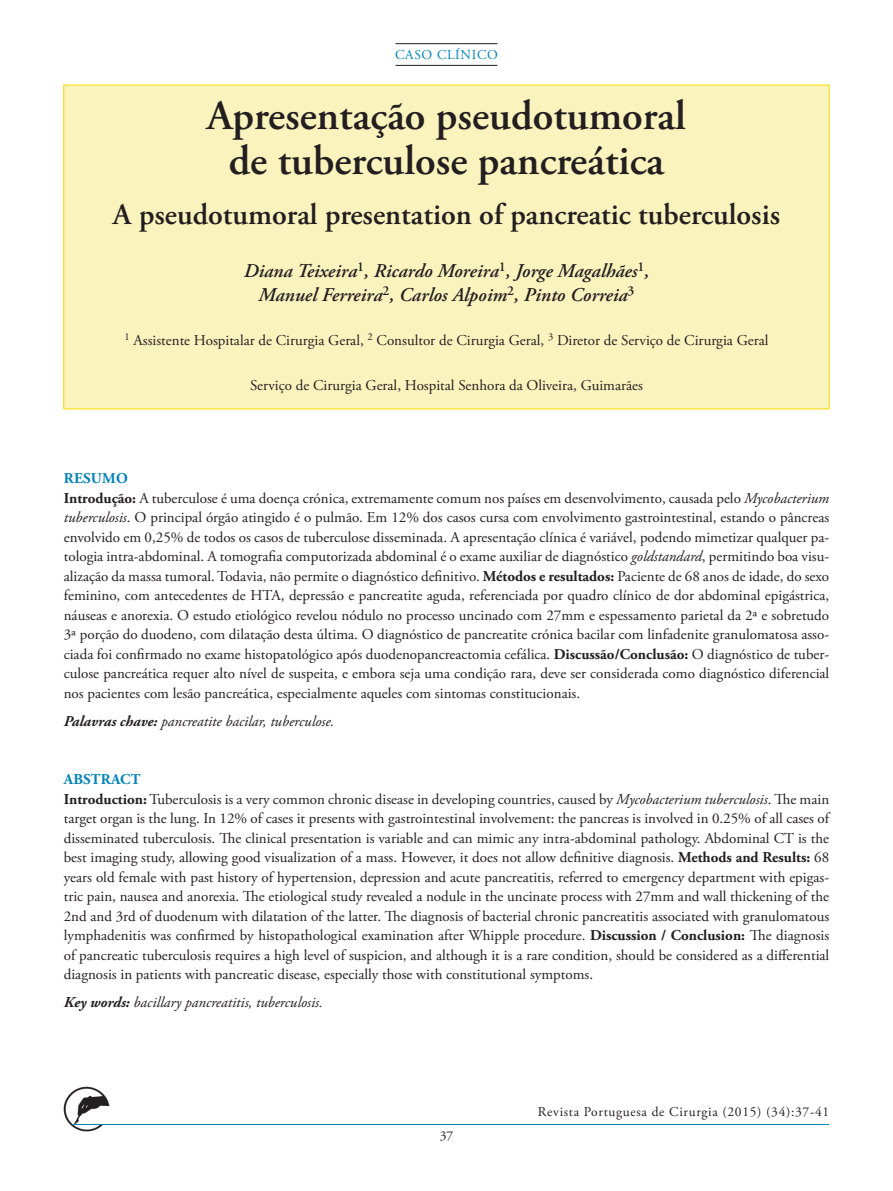
<style>
.page{position:relative;width:893px;height:1191px;background:#fff}
.page>*{position:absolute;margin:0;border:0;box-sizing:border-box;transform-origin:0 0}
._01_Titulo{font:600 42px/45px "Adobe Garamond Pro";color:#231f20;text-align:center}
._02_Titulo_ingles{font:600 30px "Adobe Garamond Pro";color:#231f20}
._03_Autores{font:italic 600 19.5px/24.2px "Adobe Garamond Pro";color:#231f20;text-align:center}
.RESUMOS{font:15px/19.5px "Adobe Garamond Pro";color:#231f20;text-align:justify}
._04_Grau_Academico{font:15px "Adobe Garamond Pro";color:#231f20}
.RESUMOS-2{font:italic 15px "Adobe Garamond Pro";color:#231f20}
.RESUMOS-3{font:700 15px "Adobe Garamond Pro";letter-spacing:.015em;color:#0083b6}
.t1{font:13.5px "Adobe Garamond Pro";letter-spacing:.05em;color:#231f20}
.t2{font:13.5px "Adobe Garamond";letter-spacing:.05em;color:#0083b6}
.s1{font-weight:700}
.s2{font-style:italic}
</style>
<div class="page">
<img style="left:64px;top:1086px;width:45px;height:45px">
<hr style="left:72px;top:1124px;width:757px;height:1px;background:#0083b6">
<hr style="left:395px;top:43px;width:102px;height:1px;background:#231f20">
<hr style="left:395px;top:65px;width:102px;height:1px;background:#231f20">
<div style="left:64px;top:85px;width:765px;height:324px;background:#fbf3bd"></div>
<p class="t2" style="left:395px;top:47px;width:104px">CASO CLÍNICO</p>
<p class="_01_Titulo" style="left:207px;top:93px;width:481px">Apresentação pseudotumoral de tuberculose pancreática</p>
<p class="_02_Titulo_ingles" style="left:113px;top:197px;width:669px">A pseudotumoral presentation of pancreatic tuberculosis</p>
<p class="_03_Autores" style="left:244px;top:259px;width:407px">Diana Teixeira<sup>1</sup>, Ricardo Moreira<sup>1</sup>, Jorge Magalhães<sup>1</sup>,<br>Manuel Ferreira<sup>2</sup>, Carlos Alpoim<sup>2</sup>, Pinto Correia<sup>3</sup></p>
<p class="_04_Grau_Academico" style="left:125px;top:331px;width:645px"><sup>1</sup> Assistente Hospitalar de Cirurgia Geral, <sup>2</sup> Consultor de Cirurgia Geral, <sup>3</sup> Diretor de Serviço de Cirurgia Geral</p>
<p class="_04_Grau_Academico" style="left:250px;top:377px;width:394px">Serviço de Cirurgia Geral, Hospital Senhora da Oliveira, Guimarães</p>
<p class="RESUMOS-3" style="left:64px;top:469px;width:66px">RESUMO</p>
<p class="RESUMOS" style="left:64px;top:488px;width:767px"><span class="s1">Introdução:</span> A tuberculose é uma doença crónica, extremamente comum nos países em desenvolvimento, causada pelo <span class="s2">Mycobacterium tuberculosis</span>. O principal órgão atingido é o pulmão. Em 12% dos casos cursa com envolvimento gastrointestinal, estando o pâncreas envolvido em 0,25% de todos os casos de tuberculose disseminada. A apresentação clínica é variável, podendo mimetizar qualquer pa&shy;tologia intra-abdominal. A tomografia computorizada abdominal é o exame auxiliar de diagnóstico <span class="s2">goldstandard</span>, permitindo boa visu&shy;alização da massa tumoral. Todavia, não permite o diagnóstico definitivo. <span class="s1">Métodos e resultados:</span> Paciente de 68 anos de idade, do sexo feminino, com antecedentes de HTA, depressão e pancreatite aguda, referenciada por quadro clínico de dor abdominal epigástrica, náuseas e anorexia. O estudo etiológico revelou nódulo no processo uncinado com 27mm e espessamento parietal da 2ª e sobretudo 3ª porção do duodeno, com dilatação desta última. O diagnóstico de pancreatite crónica bacilar com linfadenite granulomatosa asso&shy;ciada foi confirmado no exame histopatológico após duodenopancreactomia cefálica. <span class="s1">Discussão/Conclusão:</span> O diagnóstico de tuber&shy;culose pancreática requer alto nível de suspeita, e embora seja uma condição rara, deve ser considerada como diagnóstico diferencial nos pacientes com lesão pancreática, especialmente aqueles com sintomas constitucionais.</p>
<p class="RESUMOS-2" style="left:64px;top:712px;width:272px"><span class="s1">Palavras chave:</span> pancreatite bacilar, tuberculose.</p>
<p class="RESUMOS-3" style="left:64px;top:770px;width:78px">ABSTRACT</p>
<p class="RESUMOS" style="left:64px;top:789px;width:767px"><span class="s1">Introduction:</span> Tuberculosis is a very common chronic disease in developing countries, caused by <span class="s2">Mycobacterium tuberculosis</span>. The main target organ is the lung. In 12% of cases it presents with gastrointestinal involvement: the pancreas is involved in 0.25% of all cases of disseminated tuberculosis. The clinical presentation is variable and can mimic any intra-abdominal pathology. Abdominal CT is the best imaging study, allowing good visualization of a mass. However, it does not allow definitive diagnosis. <span class="s1">Methods and Results:</span> 68 years old female with past history of hypertension, depression and acute pancreatitis, referred to emergency department with epigas&shy;tric pain, nausea and anorexia. The etiological study revealed a nodule in the uncinate process with 27mm and wall thickening of the 2nd and 3rd of duodenum with dilatation of the latter. The diagnosis of bacterial chronic pancreatitis associated with granulomatous lymphadenitis was confirmed by histopathological examination after Whipple procedure. <span class="s1">Discussion / Conclusion:</span> The diagnosis of pancreatic tuberculosis requires a high level of suspicion, and although it is a rare condition, should be considered as a differential diagnosis in patients with pancreatic disease, especially those with constitutional symptoms.</p>
<p class="RESUMOS-2" style="left:64px;top:993px;width:261px"><span class="s1">Key words:</span> bacillary pancreatitis, tuberculosis.</p>
<p class="t1" style="left:440px;top:1127px;width:15px">33</p>
<p class="t1" style="left:538px;top:1103px;width:293px">Revista Portuguesa de Cirurgia (2015) (34):37-41</p>
</div>
